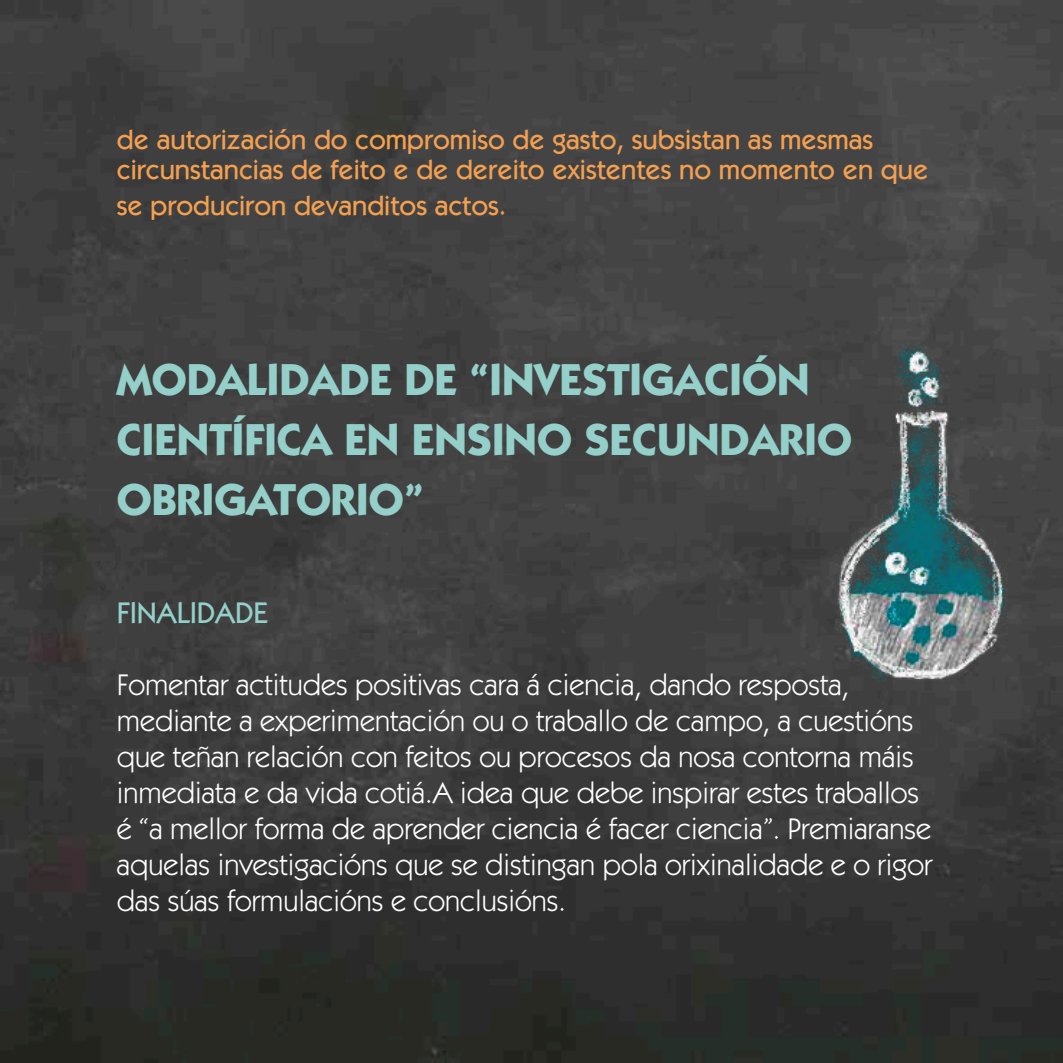
<style>
.page{position:relative;width:1063px;height:1063px;background:#fff}
.page>*{position:absolute;margin:0;border:0;box-sizing:border-box;transform-origin:0 0}
.t1{font:700 45px "Itc Kabel";color:#94cfc9}
.t2{font:30px/36px "Itc Kabel";color:#fff}
.t3{font:500 30px "Itc Kabel";color:#94cfc9}
.t4{font:500 27.5px/30px "Itc Kabel";color:#f4a050}
</style>
<div class="page">
<img style="left:0;top:0;width:1063px;height:1063px">
<img style="left:836px;top:344px;width:172px;height:337px">
<p class="t4" style="left:117px;top:124px;width:813px">de autorización do compromiso de gasto, subsistan as mesmas circunstancias de feito e de dereito existentes no momento en que</p>
<p class="t4" style="left:117px;top:190px;width:391px">se produciron devanditos actos.</p>
<h1 class="t1" style="left:117px;top:352px;width:63px">MODALIDADE</h1>
<h1 class="t1" style="left:405px;top:352px;width:124px">DE “INVESTIGACIÓN</h1>
<h1 class="t1" style="left:117px;top:412px;width:23px">CIENTÍFICA</h1>
<h1 class="t1" style="left:344px;top:412px;width:118px">EN ENSINO</h1>
<h1 class="t1" style="left:585px;top:412px;width:53px">SECUNDARIO</h1>
<h1 class="t1" style="left:117px;top:472px;width:86px">OBRIGATORIO</h1>
<h1 class="t1" style="left:404px;top:472px;width:21px">”</h1>
<p class="t3" style="left:117px;top:595px;width:153px">FINALIDADE</p>
<p class="t2" style="left:117px;top:666px;width:817px">Fomentar actitudes positivas cara á ciencia, dando resposta, mediante a experimentación ou o traballo de campo, a cuestións que teñan relación con feitos ou procesos da nosa contorna máis inmediata e da vida cotiá.A idea que debe inspirar estes traballos é “a mellor forma de aprender ciencia é facer ciencia”. Premiaranse aquelas investigacións que se distingan pola orixinalidade e o rigor das súas formulacións e conclusións.</p>
</div>
